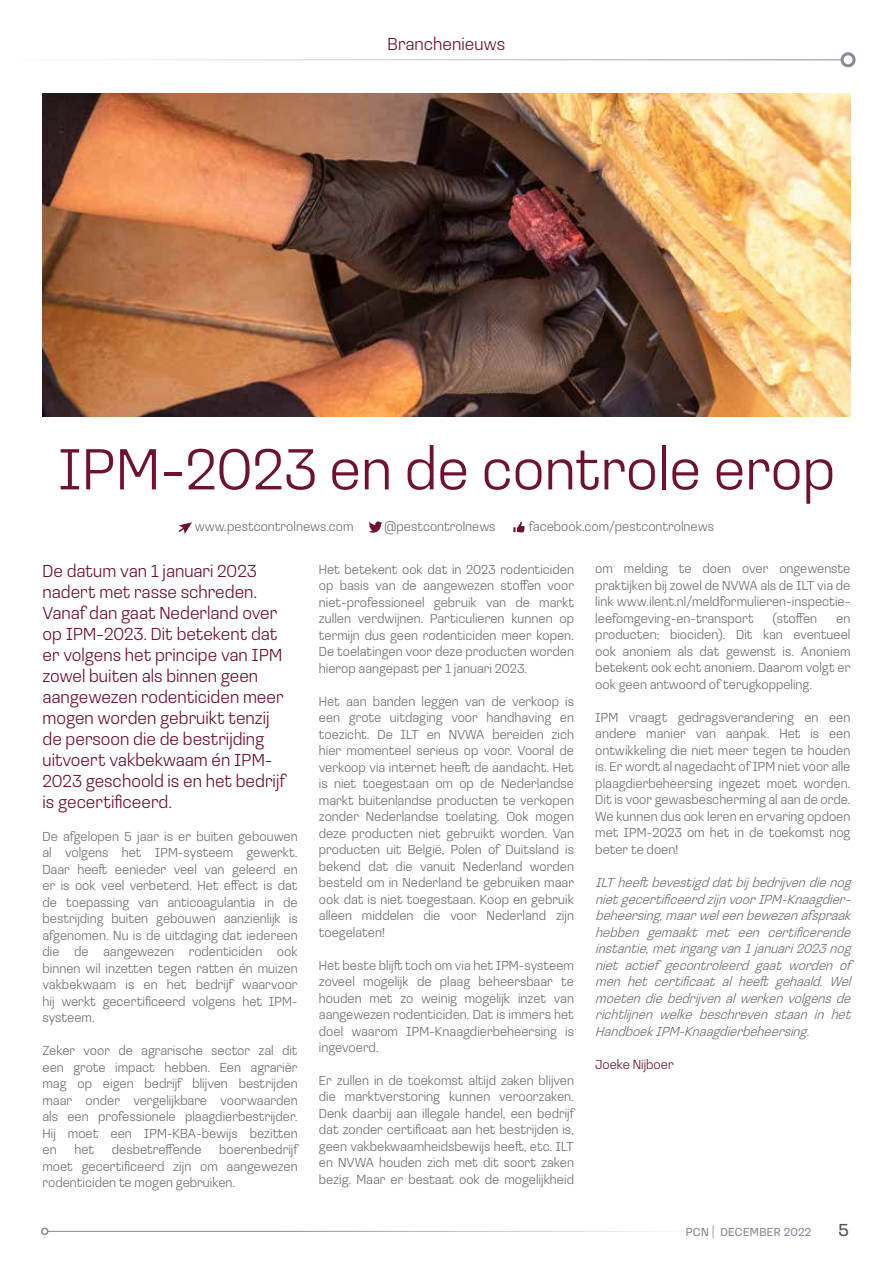
<style>
.page{position:relative;width:893px;height:1263px;background:#fff}
.page>*{position:absolute;margin:0;border:0;box-sizing:border-box;transform-origin:0 0}
.t1{font:300 60px "Loos Normal";color:#70122f}
.t2{font:300 18px/21px "Loos Normal";color:#70122f}
.t3{font:18px "Loos Normal";color:#575756}
.t4{font:300 13.5px/16.5px "Loos Normal";color:#706f6f;text-align:justify}
.t5{font:italic 300 13.5px/16.5px "Loos Normal";color:#706f6f}
.t6{font:300 13.5px "Loos Normal";color:#70122f}
.t7{font:12px "Loos Normal";letter-spacing:.02em;color:#878996}
.s1{font-weight:300}
</style>
<div class="page">
<img style="left:43px;top:94px;width:807px;height:323px">
<svg style="left:179px;top:522px;width:13px;height:12px"></svg>
<svg style="left:369px;top:521px;width:13px;height:12px"></svg>
<svg style="left:513px;top:522px;width:12px;height:10px"></svg>
<hr style="left:0;top:60px;width:842px;height:1px;background:#878996">
<div style="left:840px;top:52px;width:15px;height:15px;border:3px solid #878996;border-radius:50%"></div>
<hr style="left:48px;top:1231px;width:652px;height:1px;background:#878996">
<div style="left:41px;top:1227px;width:7px;height:8px;border:2px solid #878996;border-radius:50%"></div>
<h2 class="t2" style="left:388px;top:32px;width:119px">Branchenieuws</h2>
<h1 class="t1" style="left:58px;top:428px;width:779px">IPM-2023 en de controle erop</h1>
<p class="t4" style="left:195px;top:518px;width:160px">www.pestcontrolnews.com</p>
<p class="t4" style="left:384px;top:518px;width:113px">@pestcontrolnews</p>
<p class="t4" style="left:529px;top:518px;width:186px">facebook.com/pestcontrolnews</p>
<p class="t2" style="left:43px;top:560px;width:244px">De datum van 1 januari 2023 nadert met rasse schreden.<br>Vanaf dan gaat Nederland over op IPM-2023. Dit betekent dat er volgens het principe van IPM zowel buiten als binnen geen aangewezen rodenticiden meer mogen worden gebruikt tenzij de persoon die de bestrijding uitvoert vakbekwaam én IPM-<br>2023 geschoold is en het bedrijf is gecertificeerd.</p>
<p class="t4" style="left:43px;top:828px;width:257px">De afgelopen 5 jaar is er buiten gebouwen al volgens het IPM-systeem gewerkt.<br>Daar heeft eenieder veel van geleerd en er is ook veel verbeterd. Het effect is dat de toepassing van anticoagulantia in de bestrijding buiten gebouwen aanzienlijk is afgenomen. Nu is de uitdaging dat iedereen die de aangewezen rodenticiden ook binnen wil inzetten tegen ratten én muizen vakbekwaam is en het bedrijf waarvoor hij werkt gecertificeerd volgens het IPM&shy;systeem.</p>
<p class="t4" style="left:43px;top:1042px;width:257px">Zeker voor de agrarische sector zal dit een grote impact hebben. Een agrariër mag op eigen bedrijf blijven bestrijden maar onder vergelijkbare voorwaarden als een professionele plaagdierbestrijder.<br>Hij moet een IPM-KBA-bewijs bezitten en</p>
<p class="t4" style="left:43px;top:1141px;width:257px;text-indent:177px">boerenbedrijf moet gecertificeerd zijn om aangewezen rodenticiden te mogen gebruiken.</p>
<p class="t4" style="left:74px;top:1141px;width:21px">het</p>
<p class="t4" style="left:112px;top:1141px;width:91px">desbetreffende</p>
<p class="t4" style="left:319px;top:560px;width:257px">Het betekent ook dat in 2023 rodenticiden op basis van de aangewezen stoffen voor niet-professioneel gebruik van de markt zullen verdwijnen. Particulieren kunnen op termijn dus geen rodenticiden meer kopen.<br>De toelatingen voor deze producten worden hierop aangepast per 1 januari 2023.</p>
<p class="t4" style="left:319px;top:692px;width:257px">Het aan banden leggen van de verkoop is een grote uitdaging voor handhaving en toezicht. De ILT en NVWA bereiden zich hier momenteel serieus op voor. Vooral de verkoop via internet heeft de aandacht. Het is niet toegestaan om op de Nederlandse markt buitenlandse producten te verkopen zonder Nederlandse toelating. Ook mogen deze producten niet gebruikt worden. Van producten uit België, Polen of Duitsland is bekend dat die vanuit Nederland worden besteld om in Nederland te gebruiken maar ook dat is niet toegestaan. Koop en gebruik alleen middelen die voor Nederland zijn toegelaten!</p>
<p class="t4" style="left:319px;top:956px;width:257px">Het beste blijft toch om via het IPM-systeem zoveel mogelijk de plaag beheersbaar te houden met zo weinig mogelijk inzet van aangewezen rodenticiden. Dat is immers het doel waarom IPM-Knaagdierbeheersing is ingevoerd.</p>
<p class="t4" style="left:319px;top:1071px;width:257px">Er zullen in de toekomst altijd zaken blijven die marktverstoring kunnen veroorzaken.<br>Denk daarbij aan illegale handel, een bedrijf dat zonder certificaat aan het bestrijden is, geen vakbekwaamheidsbewijs heeft, etc. ILT en NVWA houden zich met dit soort zaken bezig. Maar er bestaat ook de mogelijkheid</p>
<p class="t4" style="left:595px;top:560px;width:257px">om melding te doen over ongewenste praktijken bij zowel de NVWA als de ILT via de link www.ilent.nl/meldformulieren-inspectie&shy;leefomgeving-en-transport</p>
<p class="t4" style="left:773px;top:609px;width:46px">(stoffen</p>
<p class="t4" style="left:595px;top:609px;width:257px;text-indent:241px">en producten; biociden). Dit kan eventueel ook anoniem als dat gewenst is. Anoniem betekent ook echt anoniem. Daarom volgt er ook geen antwoord of terugkoppeling.</p>
<p class="t4" style="left:595px;top:708px;width:257px">IPM vraagt gedragsverandering en een andere manier van aanpak. Het is een ontwikkeling die niet meer tegen te houden is. Er wordt al nagedacht of IPM niet voor alle plaagdierbeheersing ingezet moet worden.<br>Dit is voor gewasbescherming al aan de orde.<br>We kunnen dus ook leren en ervaring opdoen met IPM-2023 om het in de toekomst nog beter te doen!</p>
<p class="t5" style="left:595px;top:874px;width:261px">ILTheeft bevestigddatbij bedrijvendienog nietgecertificeerdzijnvoorIPM-Knaagdier&shy;beheersing,maarweleenbewezenafspraak hebben gemaakt met een certificerende instantie,metingangvan1januari2023nog niet actief gecontroleerd gaat worden of men het certificaat al heeft gehaald. Wel moetendiebedrijvenalwerkenvolgensde richtlijnen welke beschreven staan in het HandboekIPM-Knaagdierbeheersing.</p>
<p class="t6" style="left:595px;top:1055px;width:80px">Joeke Nijboer</p>
<p class="t7" style="left:686px;top:1224px;width:127px">PCN <span class="s1">|</span> DECEMBER 2022</p>
<h2 class="t3" style="left:838px;top:1218px;width:12px">5</h2>
</div>
